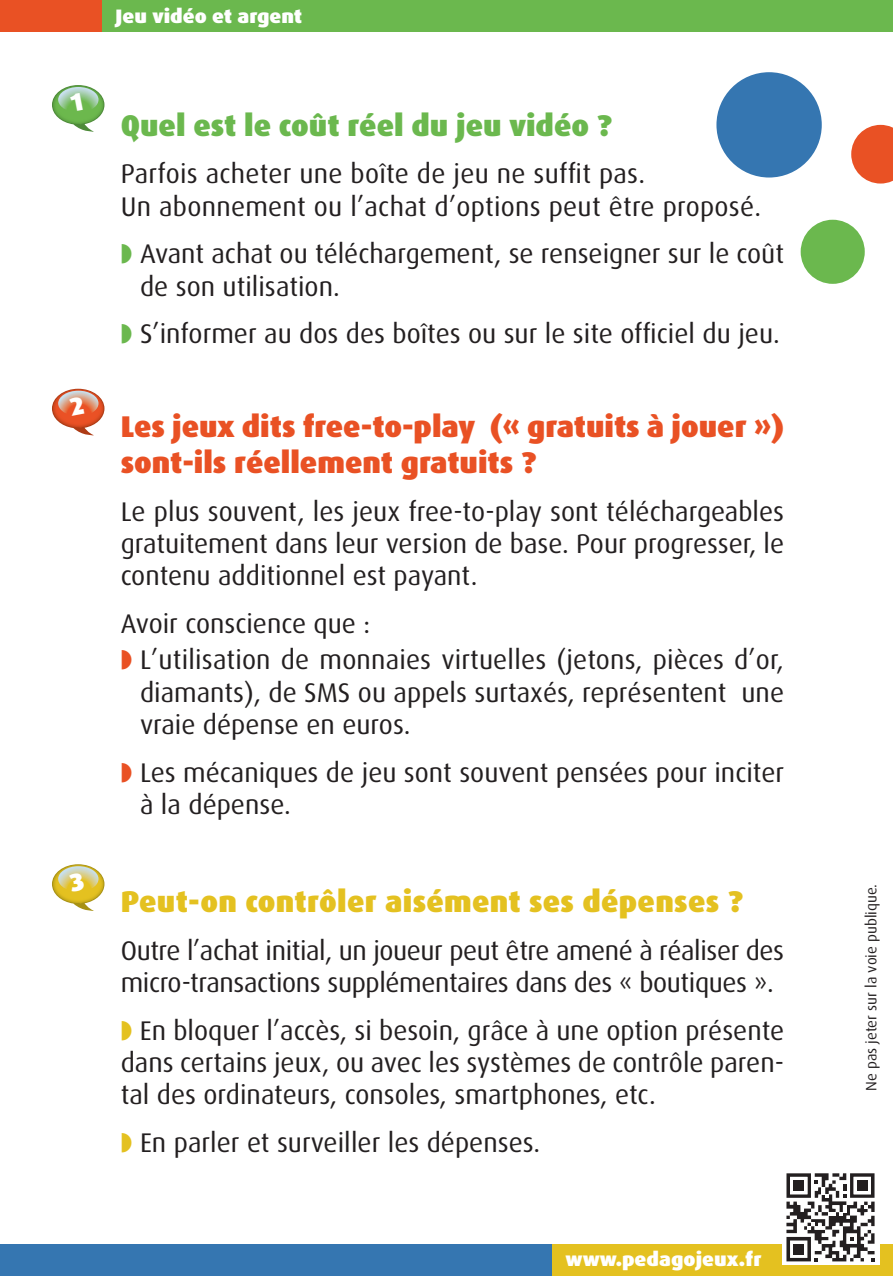
<style>
.page{position:relative;width:893px;height:1276px;background:#fff}
.page>*{position:absolute;margin:0;border:0;box-sizing:border-box;transform-origin:0 0}
.t1{font:900 30px/36px "Dax";color:#e95124}
.t2{font:900 30px "Dax";letter-spacing:.01em;color:#e4c120}
.t3{font:900 30px "Dax";color:#6bb84e}
.t4{font:27px/32.4px "Dax";color:#231f20}
.t5{font:900 19.5px "Dax";color:#fff;scale:1.05 1}
.t6{font:15px "Dax";color:#231f20}
</style>
<div class="page">
<div style="left:97px;top:0;width:796px;height:31px;background:#6bb84e"></div>
<div style="left:0;top:0;width:101px;height:31px;background:#e95124"></div>
<div style="left:716px;top:72px;width:106px;height:105px;background:#3576b1;border-radius:50%"></div>
<svg style="left:851px;top:125px;width:42px;height:58px;background:#ec6c46"></svg>
<div style="left:801px;top:220px;width:64px;height:64px;background:#6bb84e;border-radius:50%"></div>
<div style="left:0;top:1244px;width:554px;height:32px;background:#3576b1"></div>
<div style="left:553px;top:1244px;width:340px;height:32px;background:#e4c120"></div>
<div style="left:782px;top:1169px;width:97px;height:95px;background:#fff"></div>
<svg style="left:786px;top:1173px;width:89px;height:88px"></svg>
<div style="left:793px;top:1244px;width:11px;height:10px;background:#231f20"></div>
<div style="left:857px;top:1180px;width:10px;height:10px;background:#231f20"></div>
<div style="left:793px;top:1180px;width:11px;height:10px;background:#231f20"></div>
<svg style="left:52px;top:85px;width:52px;height:47px"></svg>
<svg style="left:52px;top:389px;width:52px;height:47px"></svg>
<svg style="left:52px;top:864px;width:52px;height:47px"></svg>
<p class="t5" style="left:116px;top:5px;width:179px">Jeu vidéo et argent</p>
<p class="t3" style="left:121px;top:108px;width:493px">Quel est le coût réel du jeu vidéo ?</p>
<p class="t4" style="left:121px;top:158px;width:642px">Parfois acheter une boîte de jeu ne suffit pas.<br>Un abonnement ou l’achat d’options peut être proposé.</p>
<p class="t4" style="left:140px;top:238px;width:645px">Avant achat ou téléchargement, se renseigner sur le coût de son utilisation.</p>
<p class="t4" style="left:140px;top:318px;width:641px">S’informer au dos des boîtes ou sur le site officiel du jeu.</p>
<p class="t1" style="left:121px;top:409px;width:665px">Les jeux dits free-to-play (« gratuits à jouer ») sont-ils réellement gratuits ?</p>
<p class="t4" style="left:121px;top:495px;width:665px;text-align:justify">Le plus souvent, les jeux free-to-play sont téléchargeables gratuitement dans leur version de base. Pour progresser, le contenu additionnel est payant.</p>
<p class="t4" style="left:140px;top:605px;width:645px;line-height:36.6px;text-indent:-19px">Avoir conscience que :<br>L’utilisation de monnaies virtuelles (jetons, pièces d’or,</p>
<p class="t4" style="left:140px;top:676px;width:646px">diamants), de SMS ou appels surtaxés, représentent une vraie dépense en euros.</p>
<p class="t4" style="left:140px;top:756px;width:646px">Les mécaniques de jeu sont souvent pensées pour inciter à la dépense.</p>
<p class="t2" style="left:121px;top:884px;width:624px">Peut-on contrôler aisément ses dépenses ?</p>
<p class="t4" style="left:121px;top:934px;width:665px">Outre l’achat initial, un joueur peut être amené à réaliser des micro-transactions supplémentaires dans des « boutiques ».</p>
<p class="t4" style="left:121px;top:1014px;width:665px;text-align:justify;text-indent:19px">En bloquer l’accès, si besoin, grâce à une option présente dans certains jeux, ou avec les systèmes de contrôle paren&shy;tal des ordinateurs, consoles, smartphones, etc.</p>
<p class="t4" style="left:140px;top:1126px;width:402px">En parler et surveiller les dépenses.</p>
<p class="t5" style="left:566px;top:1247px;width:188px">www.pedagojeux.fr</p>
<p class="t6" style="left:863px;top:1091px;width:208px;rotate:-90deg">Ne pas jeter sur la voie publique.</p>
</div>
